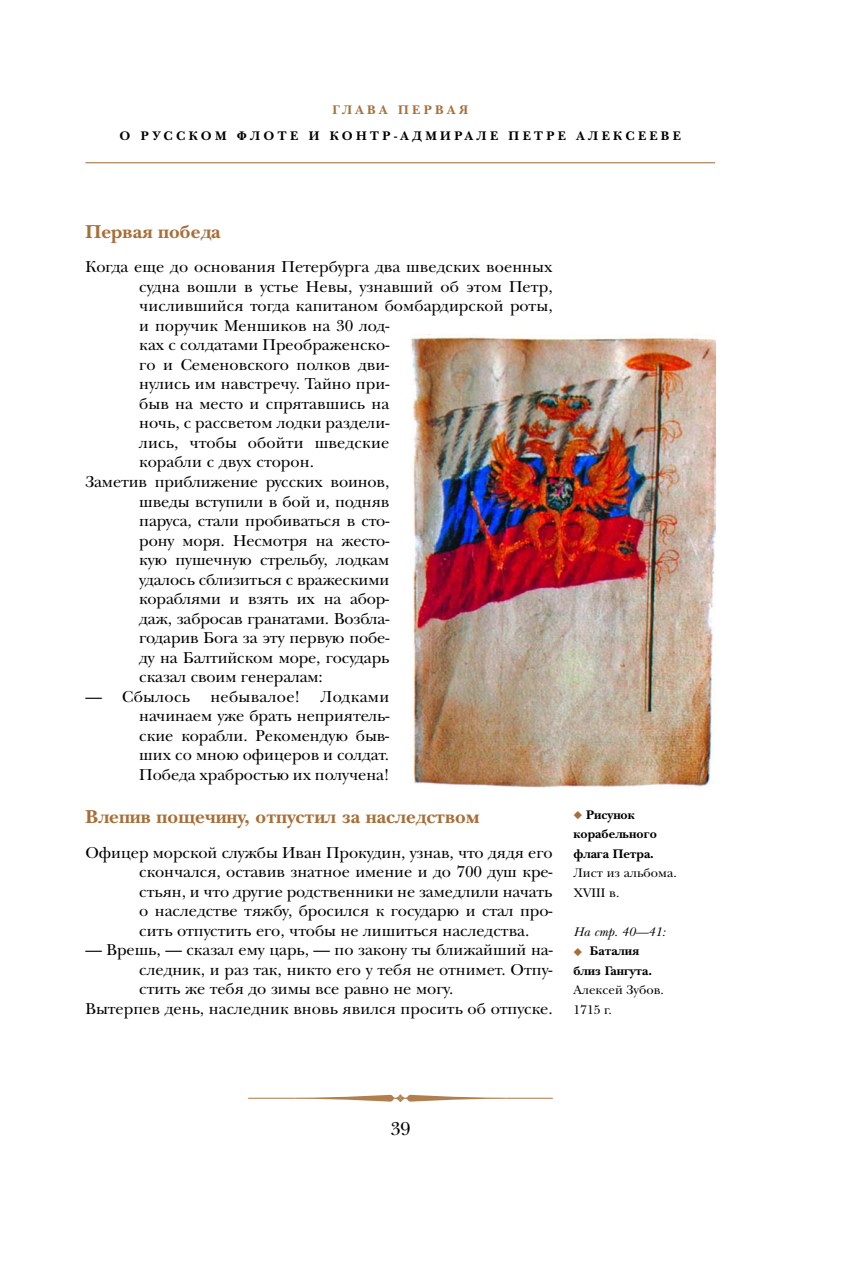
<style>
.page{position:relative;width:842px;height:1262px;background:#fff}
.page>*{position:absolute;margin:0;border:0;box-sizing:border-box;transform-origin:0 0}
.t1{font:700 19.5px "Baskerville DAT";color:#a76e37}
.t2{font:19.5px "Baskerville DAT";color:#000}
.t3{font:16.5px/19.5px "Baskerville DAT";letter-spacing:-.005em;color:#000;text-align:justify}
.t4{font:700 13.05px/19.5px "Baskerville DAT";color:#000}
.t5{font:700 13.05px "Baskerville DAT";letter-spacing:.26em;color:#000}
.t6{font:13.05px/19.5px "Baskerville DAT";color:#000}
.t7{font:italic 13.05px "Baskerville DAT";color:#000}
.t8{font:700 13.05px "Baskerville DAT";letter-spacing:.26em;color:#a76e37}
.s1{color:#a76e37}
</style>
<div class="page">
<hr style="left:85px;top:162px;width:630px;height:1px;background:#a76e37">
<img style="left:410px;top:334px;width:305px;height:454px">
<svg style="left:248px;top:1094px;width:305px;height:8px"></svg>
<p class="t8" style="left:332px;top:105px;width:137px">ГЛАВА ПЕРВАЯ</p>
<p class="t5" style="left:119px;top:131px;width:563px">О РУССКОМ ФЛОТЕ И КОНТР-АДМИРАЛЕ ПЕТРЕ АЛЕКСЕЕВЕ</p>
<p class="t1" style="left:85px;top:224px;width:137px">Первая победа</p>
<p class="t3" style="left:85px;top:259px;width:468px">Когда еще до основания Петербурга два шведских военных</p>
<p class="t3" style="left:139px;top:279px;width:415px">судна вошли в устье Невы, узнавший об этом Петр,</p>
<p class="t3" style="left:139px;top:298px;width:415px">числившийся тогда капитаном бомбардирской роты,</p>
<p class="t3" style="left:139px;top:318px;width:251px">и поручик Меншиков на 30 лод-</p>
<p class="t3" style="left:139px;top:337px;width:251px">ках с солдатами Преображенско-</p>
<p class="t3" style="left:139px;top:357px;width:251px">го и Семеновского полков дви-</p>
<p class="t3" style="left:139px;top:376px;width:251px">нулись им навстречу. Тайно при-</p>
<p class="t3" style="left:139px;top:396px;width:251px">быв на место и спрятавшись на</p>
<p class="t3" style="left:139px;top:415px;width:251px">ночь, с рассветом лодки раздели-</p>
<p class="t3" style="left:139px;top:435px;width:251px">лись, чтобы обойти шведские</p>
<p class="t3" style="left:139px;top:454px;width:176px">корабли с двух сторон.</p>
<p class="t3" style="left:85px;top:474px;width:305px">Заметив приближение русских воинов,</p>
<p class="t3" style="left:139px;top:493px;width:251px">шведы вступили в бой и, подняв</p>
<p class="t3" style="left:139px;top:513px;width:251px">паруса, стали пробиваться в сто-</p>
<p class="t3" style="left:139px;top:532px;width:251px">рону моря. Несмотря на жесто-</p>
<p class="t3" style="left:139px;top:552px;width:251px">кую пушечную стрельбу, лодкам</p>
<p class="t3" style="left:139px;top:571px;width:251px">удалось сблизиться с вражескими</p>
<p class="t3" style="left:139px;top:591px;width:251px">кораблями и взять их на абор-</p>
<p class="t3" style="left:139px;top:610px;width:251px">даж, забросав гранатами. Возбла-</p>
<p class="t3" style="left:139px;top:630px;width:251px">годарив Бога за эту первую побе-</p>
<p class="t3" style="left:139px;top:649px;width:251px">ду на Балтийском море, государь</p>
<p class="t3" style="left:139px;top:669px;width:185px">сказал своим генералам:</p>
<p class="t3" style="left:139px;top:688px;width:251px;text-indent:-54px">— Сбылось небывалое! Лодками начинаем уже брать неприятель&shy;ские корабли. Рекомендую быв&shy;ших со мною офицеров и солдат.<br>Победа храбростью их получена!</p>
<p class="t1" style="left:85px;top:809px;width:395px">Влепив пощечину, отпустил за наследством</p>
<p class="t3" style="left:139px;top:844px;width:415px;text-indent:-54px">Офицер морской службы Иван Прокудин, узнав, что дядя его скончался, оставив знатное имение и до 700 душ кре&shy;стьян, и что другие родственники не замедлили начать о наследстве тяжбу, бросился к государю и стал про&shy;сить отпустить его, чтобы не лишиться наследства.</p>
<p class="t3" style="left:85px;top:942px;width:468px">— Врешь, — сказал ему царь, — по закону ты ближайший на-</p>
<p class="t3" style="left:139px;top:961px;width:414px">следник, и раз так, никто его у тебя не отнимет. Отпу-</p>
<p class="t3" style="left:139px;top:981px;width:316px">стить же тебя до зимы все равно не могу.</p>
<p class="t3" style="left:85px;top:1000px;width:468px">Вытерпев день, наследник вновь явился просить об отпуске.</p>
<p class="t4" style="left:573px;top:806px;width:85px"><span class="s1">◆</span> Рисунок корабельного флага Петра.</p>
<p class="t6" style="left:573px;top:864px;width:105px">Лист из альбома.<br>XVIII в.</p>
<p class="t7" style="left:573px;top:927px;width:93px">На стр. 40—41:</p>
<p class="t4" style="left:573px;top:942px;width:80px"><span class="s1">◆</span> Баталия близ Гангута.</p>
<p class="t6" style="left:573px;top:981px;width:92px">Алексей Зубов.<br>1715 г.</p>
<p class="t2" style="left:390px;top:1121px;width:22px">39</p>
</div>
